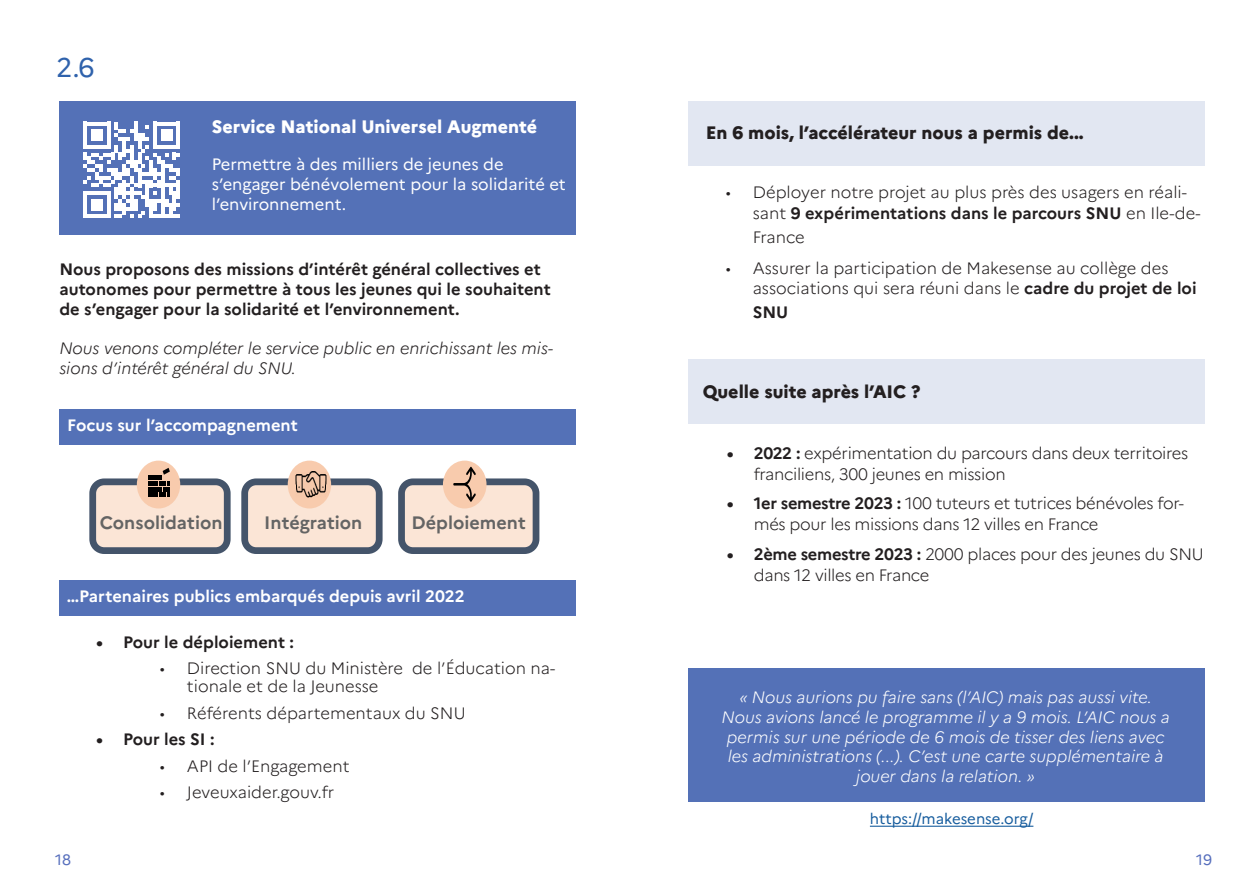
<style>
.page{position:relative;width:1259px;height:893px;background:#fff}
.page>*{position:absolute;margin:0;border:0;box-sizing:border-box;transform-origin:0 0}
.t1{font:27px "Marianne";color:#2f62ac}
.t2{font:800 18px "Marianne";color:#231f20}
.t3{font:700 18px "Marianne";color:#646464}
.t4{font:800 18px "Marianne";color:#fff}
.t5{font:300 16.5px/21px "Marianne";letter-spacing:-.015em;color:#231f20}
.t6{font:italic 300 16.5px/19.8px "Marianne";color:#fff;text-align:center}
.t7{font:700 16.5px/19.8px "Marianne";color:#231f20}
.t8{font:16.5px/19.8px "Marianne";color:#fff}
.t9{font:italic 300 16.5px/19.8px "Marianne";color:#231f20}
.t10{font:700 16.5px "Marianne";color:#fff}
.t11{font:15px "Marianne";color:#175d9e}
.t12{font:15px "Marianne";color:#576fbd}
.s1{font-weight:700}
</style>
<div class="page">
<div style="left:59px;top:101px;width:516px;height:134px;background:#5471b7"></div>
<svg style="left:83px;top:122px;width:97px;height:96px"></svg>
<div style="left:59px;top:409px;width:516px;height:36px;background:#5471b7"></div>
<div style="left:59px;top:580px;width:516px;height:36px;background:#5471b7"></div>
<div style="left:398px;top:478px;width:141px;height:76px;background:#fbe5d6;border:7px solid #44546a;border-radius:11px"></div>
<div style="left:89px;top:478px;width:142px;height:76px;background:#fbe5d6;border:7px solid #44546a;border-radius:11px"></div>
<div style="left:241px;top:478px;width:141px;height:76px;background:#fbe5d6;border:7px solid #44546a;border-radius:11px"></div>
<div style="left:288px;top:461px;width:43px;height:47px;background:#f8cbad;border-radius:50%"></div>
<div style="left:137px;top:461px;width:43px;height:47px;background:#f8cbad;border-radius:50%"></div>
<div style="left:443px;top:461px;width:43px;height:47px;background:#f8cbad;border-radius:50%"></div>
<svg style="left:148px;top:468px;width:22px;height:29px"></svg>
<img style="left:295px;top:471px;width:31px;height:26px">
<svg style="left:453px;top:467px;width:23px;height:35px"></svg>
<div style="left:689px;top:668px;width:516px;height:134px;background:#5471b7"></div>
<div style="left:689px;top:359px;width:516px;height:65px;background:#e2e7f2"></div>
<div style="left:689px;top:101px;width:516px;height:65px;background:#e2e7f2"></div>
<hr style="left:870px;top:826px;width:163px;height:1px;background:#175d9e">
<p class="t1" style="left:56px;top:47px;width:40px">2.6</p>
<p class="t4" style="left:212px;top:113px;width:327px">Service National Universel Augmenté</p>
<p class="t8" style="left:212px;top:153px;width:355px">Permettre à des milliers de jeunes de s’engager bénévolement pour la solidarité et l’environnement.</p>
<p class="t7" style="left:59px;top:258px;width:493px">Nous proposons des missions d’intérêt général collectives et autonomes pour permettre à tous les jeunes qui le souhaitent de s’engager pour la solidarité et l’environnement.</p>
<p class="t9" style="left:59px;top:337px;width:495px">Nous venons compléter le service public en enrichissant les mis&shy;sions d’intérêt général du SNU.</p>
<p class="t10" style="left:67px;top:412px;width:232px">Focus sur l’accompagnement</p>
<p class="t3" style="left:100px;top:509px;width:124px">Consolidation</p>
<p class="t3" style="left:264px;top:509px;width:100px">Intégration</p>
<p class="t3" style="left:411px;top:509px;width:116px">Déploiement</p>
<p class="t10" style="left:67px;top:583px;width:399px">…Partenaires publics embarqués depuis avril 2022</p>
<p class="t7" style="left:96px;top:631px;width:199px">• Pour le déploiement :</p>
<p class="t5" style="left:187px;top:658px;width:370px;line-height:18px;text-indent:-27px">• Direction SNU du Ministère de l’Éducation na&shy;tionale et de la Jeunesse</p>
<p class="t5" style="left:160px;top:701px;width:307px">• Référents départementaux du SNU</p>
<p class="t7" style="left:96px;top:728px;width:120px">• Pour les SI :</p>
<p class="t5" style="left:160px;top:754px;width:191px">• API de l’Engagement</p>
<p class="t5" style="left:160px;top:780px;width:176px">• Jeveuxaider.gouv.fr</p>
<p class="t2" style="left:706px;top:119px;width:379px">En 6 mois, l’accélérateur nous a permis de...</p>
<p class="t5" style="left:752px;top:180px;width:449px;text-indent:-27px">• Déployer notre projet au plus près des usagers en réali&shy;sant <span class="s1">9 expérimentations dans le parcours SNU</span> en Ile-de-</p>
<p class="t5" style="left:752px;top:225px;width:54px">France</p>
<p class="t5" style="left:752px;top:257px;width:445px;line-height:19.5px;text-indent:-27px">• Assurer la participation de Makesense au collège des associations qui sera réuni dans le <span class="s1">cadre du projet de loi</span></p>
<p class="t7" style="left:752px;top:300px;width:37px">SNU</p>
<p class="t2" style="left:702px;top:378px;width:219px">Quelle suite après l’AIC ?</p>
<p class="t5" style="left:754px;top:441px;width:436px;text-indent:-27px"><span class="s1">• 2022 :</span> expérimentation du parcours dans deux territoires franciliens, 300 jeunes en mission</p>
<p class="t5" style="left:754px;top:491px;width:432px;text-indent:-27px"><span class="s1">• 1er semestre 2023 :</span> 100 tuteurs et tutrices bénévoles for&shy;més pour les missions dans 12 villes en France</p>
<p class="t5" style="left:754px;top:542px;width:451px;text-indent:-27px"><span class="s1">• 2ème semestre 2023 :</span> 2000 places pour des jeunes du SNU dans 12 villes en France</p>
<p class="t6" style="left:721px;top:686px;width:449px">« Nous aurions pu faire sans (l’AIC) mais pas aussi vite.<br>Nous avions lancé le programme il y a 9 mois. L’AIC nous a permis sur une période de 6 mois de tisser des liens avec les administrations (...). C’est une carte supplémentaire à jouer dans la relation. »</p>
<p class="t11" style="left:870px;top:807px;width:165px">https://makesense.org/</p>
<p class="t12" style="left:55px;top:848px;width:17px">18</p>
<p class="t12" style="left:1196px;top:848px;width:17px">19</p>
</div>
